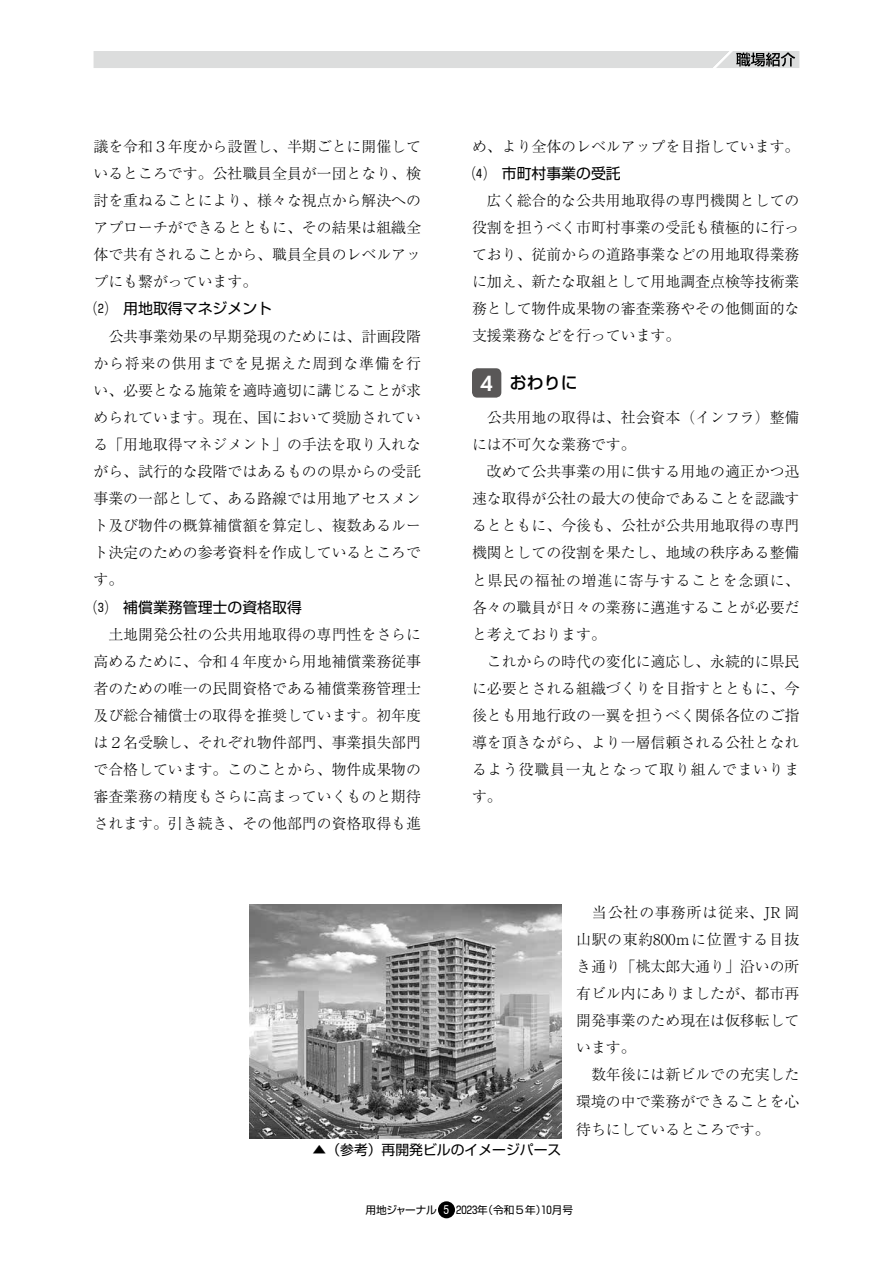
<style>
.page{position:relative;width:893px;height:1263px;background:#fff}
.page>*{position:absolute;margin:0;border:0;box-sizing:border-box;transform-origin:0 0}
.t1{font:500 16.95px "Shin Go Pr 6";color:#000}
.t2{font:300 14.85px/27.2px "Ryumin Pr 6";color:#000;text-align:justify}
.t3{font:14.85px "Shin Go Pr 6";color:#000}
.t4{font:13.8px "Shin Go Pr 6";color:#000}
.t5{font:10.65px "Shin Go Pr 6";color:#000}
.s1{font-family:"Futura BT";font-weight:800;font-size:21.3px;color:#fff}
.s2{font-family:"Swiss 721 BT";font-stretch:condensed;font-size:11.7px;color:#fff}
</style>
<div class="page">
<div style="left:94px;top:51px;width:705px;height:17px;background:#dcdddd"></div>
<div style="left:438px;top:1201px;width:17px;height:17px;background:#000;border-radius:50%"></div>
<div style="left:472px;top:368px;width:29px;height:30px;background:#595757;border-radius:5px"></div>
<img style="left:250px;top:905px;width:311px;height:233px">
<p class="t2" style="left:94px;top:132px;width:329px">議を令和３年度から設置し、半期ごとに開催しているところです。公社職員全員が一団となり、検討を重ねることにより、様々な視点から解決へのアプローチができるとともに、その結果は組織全体で共有されることから、職員全員のレベルアップにも繋がっています。</p>
<p class="t3" style="left:94px;top:297px;width:180px">⑵　用地取得マネジメント</p>
<p class="t2" style="left:94px;top:322px;width:329px">　公共事業効果の早期発現のためには、計画段階から将来の供用までを見据えた周到な準備を行い、必要となる施策を適時適切に講じることが求められています。現在、国において奨励されている「用地取得マネジメント」の手法を取り入れながら、試行的な段階ではあるものの県からの受託事業の一部として、ある路線では用地アセスメント及び物件の概算補償額を算定し、複数あるルート決定のための参考資料を作成しているところです。</p>
<p class="t3" style="left:94px;top:595px;width:210px">⑶　補償業務管理士の資格取得</p>
<p class="t2" style="left:94px;top:620px;width:329px">　土地開発公社の公共用地取得の専門性をさらに高めるために、令和４年度から用地補償業務従事者のための唯一の民間資格である補償業務管理士及び総合補償士の取得を推奨しています。初年度は２名受験し、それぞれ物件部門、事業損失部門で合格しています。このことから、物件成果物の審査業務の精度もさらに高まっていくものと期待されます。引き続き、その他部門の資格取得も進</p>
<p class="t2" style="left:472px;top:132px;width:329px">め、より全体のレベルアップを目指しています。</p>
<p class="t3" style="left:472px;top:161px;width:150px">⑷　市町村事業の受託</p>
<p class="t2" style="left:472px;top:186px;width:329px">　広く総合的な公共用地取得の専門機関としての役割を担うべく市町村事業の受託も積極的に行っており、従前からの道路事業などの用地取得業務に加え、新たな取組として用地調査点検等技術業務として物件成果物の審査業務やその他側面的な支援業務などを行っています。</p>
<p class="t1" style="left:480px;top:369px;width:99px"><span class="s1">4</span> おわりに</p>
<p class="t2" style="left:472px;top:403px;width:329px;text-align:left">　公共用地の取得は、社会資本（インフラ）整備には不可欠な業務です。<br>　改めて公共事業の用に供する用地の適正かつ迅速な取得が公社の最大の使命であることを認識するとともに、今後も、公社が公共用地取得の専門機関としての役割を果たし、地域の秩序ある整備と県民の福祉の増進に寄与することを念頭に、各々の職員が日々の業務に邁進することが必要だと考えております。<br>　これからの時代の変化に適応し、永続的に県民に必要とされる組織づくりを目指すとともに、今後とも用地行政の一翼を担うべく関係各位のご指導を頂きながら、より一層信頼される公社となれるよう役職員一丸となって取り組んでまいります。</p>
<p class="t2" style="left:576px;top:898px;width:225px;text-align:left">　当公社の事務所は従来、JR 岡山駅の東約800ｍに位置する目抜き通り「桃太郎大通り」沿いの所有ビル内にありましたが、都市再開発事業のため現在は仮移転しています。<br>　数年後には新ビルでの充実した環境の中で業務ができることを心待ちにしているところです。</p>
<p class="t4" style="left:313px;top:1138px;width:250px">▲（参考）再開発ビルのイメージパース</p>
<p class="t5" style="left:366px;top:1201px;width:209px">用地ジャーナル <span class="s2">5</span> 2023年（令和５年）10月号</p>
</div>
